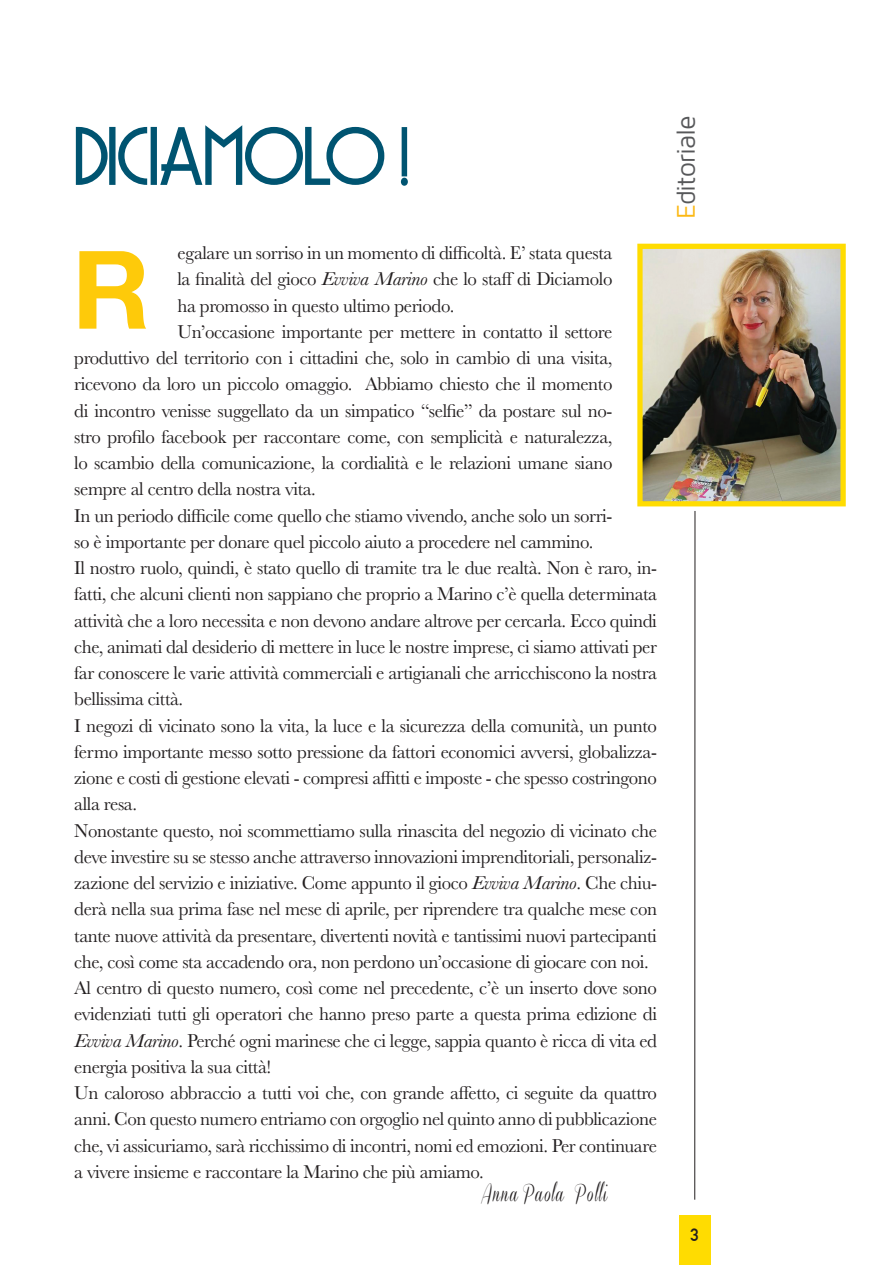
<style>
.page{position:relative;width:893px;height:1265px;background:#fff}
.page>*{position:absolute;margin:0;border:0;box-sizing:border-box;transform-origin:0 0}
.t1{font:700 108.5px "Helvetica Neue";color:#feca0a}
.t2{font:77px "Copasetic";color:#005471}
.t3{font:26.25px "Maven Pro";letter-spacing:-.04em;color:#57585a}
.t4{font:19.25px "Baskerville";letter-spacing:-.02em;color:#231f20}
.t5{font:18.9px "Coneria Script Demo";letter-spacing:.1em;color:#231f20;scale:.77 1}
.t6{font:700 17.5px "DIN Alternate";color:#231f20}
.s1{font-style:italic}
.s2{color:#fcb814}
</style>
<div class="page">
<div style="left:679px;top:1215px;width:31px;height:50px;background:#ffdc01"></div>
<hr style="left:694px;top:511px;width:1px;height:689px;background:#231f20">
<img style="left:643px;top:250px;width:197px;height:250px">
<div style="left:637px;top:244px;width:209px;height:262px;border:5px solid #ffdc01"></div>
<h2 class="t2" style="left:74px;top:119px;width:336px">DICIAMOLO !</h2>
<p class="t4" style="left:177px;top:241px;width:436px">egalare un sorriso in un momento di difficoltà. E’ stata questa</p>
<p class="t4" style="left:177px;top:267px;width:436px">la finalità del gioco <span class="s1">Evviva Marino</span> che lo staff di Diciamolo</p>
<p class="t4" style="left:177px;top:293px;width:278px">ha promosso in questo ultimo periodo.</p>
<p class="t4" style="left:177px;top:319px;width:436px">Un’occasione importante per mettere in contatto il settore</p>
<p class="t4" style="left:74px;top:346px;width:540px">produttivo del territorio con i cittadini che, solo in cambio di una visita,</p>
<p class="t4" style="left:74px;top:372px;width:540px">ricevono da loro un piccolo omaggio. Abbiamo chiesto che il momento</p>
<p class="t4" style="left:74px;top:398px;width:540px">di incontro venisse suggellato da un simpatico “selfie” da postare sul no-</p>
<p class="t4" style="left:74px;top:424px;width:540px">stro profilo facebook per raccontare come, con semplicità e naturalezza,</p>
<p class="t4" style="left:74px;top:451px;width:540px">lo scambio della comunicazione, la cordialità e le relazioni umane siano</p>
<p class="t4" style="left:74px;top:477px;width:243px">sempre al centro della nostra vita.</p>
<p class="t4" style="left:74px;top:503px;width:540px">In un periodo difficile come quello che stiamo vivendo, anche solo un sorri-</p>
<p class="t4" style="left:74px;top:529px;width:521px">so è importante per donare quel piccolo aiuto a procedere nel cammino.</p>
<p class="t4" style="left:74px;top:556px;width:584px">Il nostro ruolo, quindi, è stato quello di tramite tra le due realtà. Non è raro, in-</p>
<p class="t4" style="left:74px;top:582px;width:584px">fatti, che alcuni clienti non sappiano che proprio a Marino c’è quella determinata</p>
<p class="t4" style="left:74px;top:608px;width:584px">attività che a loro necessita e non devono andare altrove per cercarla. Ecco quindi</p>
<p class="t4" style="left:74px;top:634px;width:584px">che, animati dal desiderio di mettere in luce le nostre imprese, ci siamo attivati per</p>
<p class="t4" style="left:74px;top:661px;width:584px">far conoscere le varie attività commerciali e artigianali che arricchiscono la nostra</p>
<p class="t4" style="left:74px;top:687px;width:111px">bellissima città.</p>
<p class="t4" style="left:74px;top:713px;width:584px">I negozi di vicinato sono la vita, la luce e la sicurezza della comunità, un punto</p>
<p class="t4" style="left:74px;top:739px;width:584px">fermo importante messo sotto pressione da fattori economici avversi, globalizza-</p>
<p class="t4" style="left:74px;top:766px;width:584px">zione e costi di gestione elevati - compresi affitti e imposte - che spesso costringono</p>
<p class="t4" style="left:74px;top:792px;width:64px">alla resa.</p>
<p class="t4" style="left:74px;top:818px;width:584px">Nonostante questo, noi scommettiamo sulla rinascita del negozio di vicinato che</p>
<p class="t4" style="left:74px;top:844px;width:584px">deve investire su se stesso anche attraverso innovazioni imprenditoriali, personaliz-</p>
<p class="t4" style="left:74px;top:871px;width:584px">zazione del servizio e iniziative. Come appunto il gioco <span class="s1">Evviva Marino</span>. Che chiu-</p>
<p class="t4" style="left:74px;top:897px;width:584px">derà nella sua prima fase nel mese di aprile, per riprendere tra qualche mese con</p>
<p class="t4" style="left:74px;top:923px;width:584px">tante nuove attività da presentare, divertenti novità e tantissimi nuovi partecipanti</p>
<p class="t4" style="left:74px;top:949px;width:576px">che, così come sta accadendo ora, non perdono un’occasione di giocare con noi.</p>
<p class="t4" style="left:74px;top:976px;width:584px">Al centro di questo numero, così come nel precedente, c’è un inserto dove sono</p>
<p class="t4" style="left:74px;top:1002px;width:584px">evidenziati tutti gli operatori che hanno preso parte a questa prima edizione di</p>
<p class="t4" style="left:74px;top:1028px;width:584px"><span class="s1">Evviva Marino</span>. Perché ogni marinese che ci legge, sappia quanto è ricca di vita ed</p>
<p class="t4" style="left:74px;top:1054px;width:199px">energia positiva la sua città!</p>
<p class="t4" style="left:74px;top:1081px;width:584px">Un caloroso abbraccio a tutti voi che, con grande affetto, ci seguite da quattro</p>
<p class="t4" style="left:74px;top:1107px;width:584px">anni. Con questo numero entriamo con orgoglio nel quinto anno di pubblicazione</p>
<p class="t4" style="left:74px;top:1133px;width:584px">che, vi assicuriamo, sarà ricchissimo di incontri, nomi ed emozioni. Per continuare</p>
<p class="t4" style="left:74px;top:1159px;width:411px">a vivere insieme e raccontare la Marino che più amiamo.</p>
<p class="t5" style="left:481px;top:1184px;width:166px">Anna Paola Polli</p>
<h1 class="t1" style="left:72px;top:205px;width:80px">R</h1>
<h3 class="t3" style="left:672px;top:219px;width:105px;rotate:-90deg"><span class="s2">E</span>ditoriale</h3>
<p class="t6" style="left:690px;top:1222px;width:10px">3</p>
</div>
